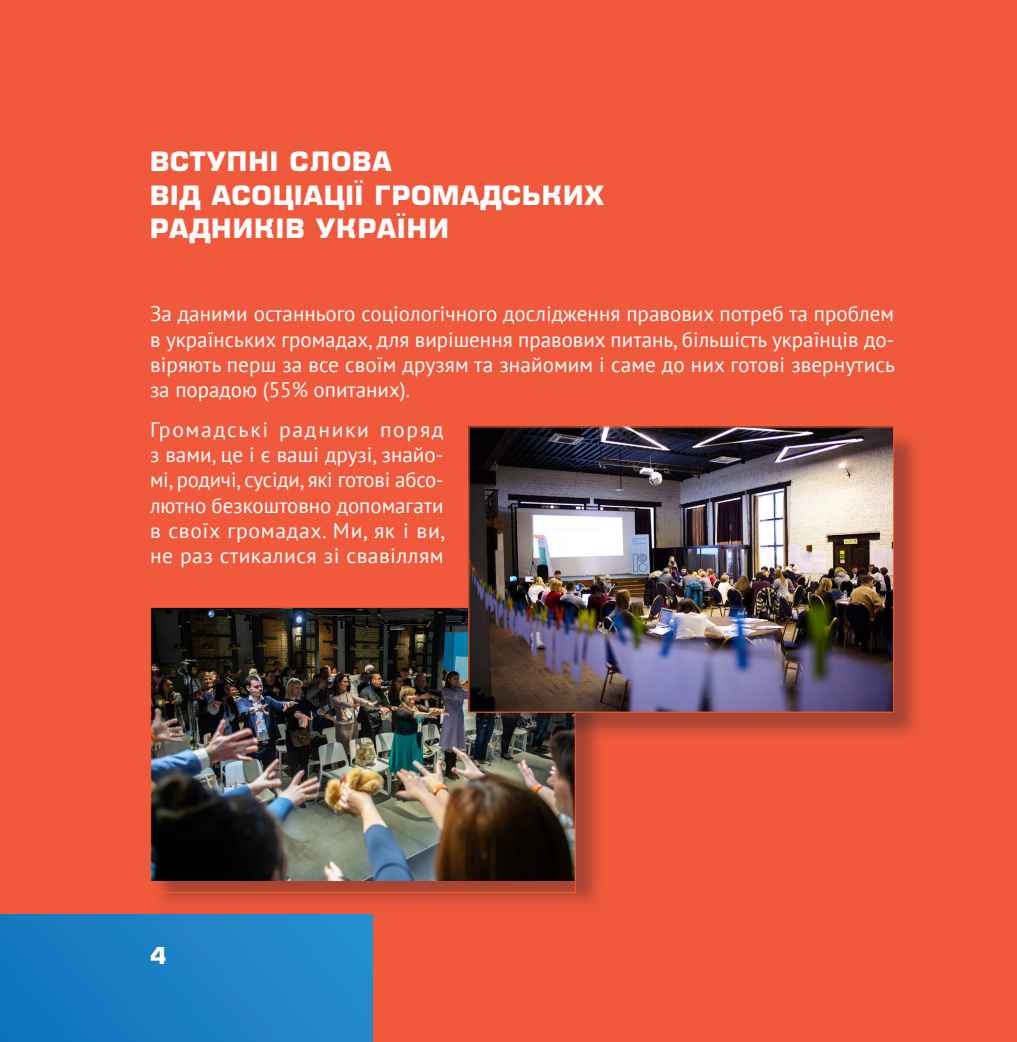
<style>
.page{position:relative;width:1017px;height:1042px;background:#f0593c}
.page>*{position:absolute;margin:0;border:0;box-sizing:border-box;transform-origin:0 0}
._1_header{font:700 28px/33.6px "Eurofont C";letter-spacing:.04em;color:#fff}
.t1{font:700 24.5px "Eurofont C";color:#fff}
._0_body{font:21px/25.2px "PT Sans";letter-spacing:.005em;color:#fff;text-align:justify}
</style>
<div class="page">
<div style="left:154px;top:610px;width:450px;height:311px;background:#231f20;opacity:.35"></div>
<img style="left:152px;top:609px;width:422px;height:271px">
<div style="left:472px;top:430px;width:450px;height:310px;background:#231f20;opacity:.35"></div>
<img style="left:470px;top:428px;width:422px;height:283px">
<div style="left:468px;top:426px;width:426px;height:287px;border:1px solid #f1592e"></div>
<svg style="left:0;top:914px;width:372px;height:128px;background:#1b80c3"></svg>
<p class="_1_header" style="left:150px;top:144px;width:455px">ВСТУПНІ СЛОВА<br>ВІД АСОЦІАЦІЇ ГРОМАДСЬКИХ<br>РАДНИКІВ УКРАЇНИ</p>
<p class="_0_body" style="left:150px;top:301px;width:746px">За даними останнього соціологічного дослідження правових потреб та проблем в українських громадах, для вирішення правових питань, більшість українців до&shy;віряють перш за все своїм друзям та знайомим і саме до них готові звернутись за порадою (55% опитаних).</p>
<p class="_0_body" style="left:150px;top:416px;width:297px">Громадські радники поряд з вами, це і є ваші друзі, знайо&shy;мі, родичі, сусіди, які готові абсо&shy;лютно безкоштовно допомагати в своїх громадах. Ми, як і ви, не раз стикалися зі свавіллям</p>
<p class="t1" style="left:150px;top:941px;width:18px">4</p>
</div>
